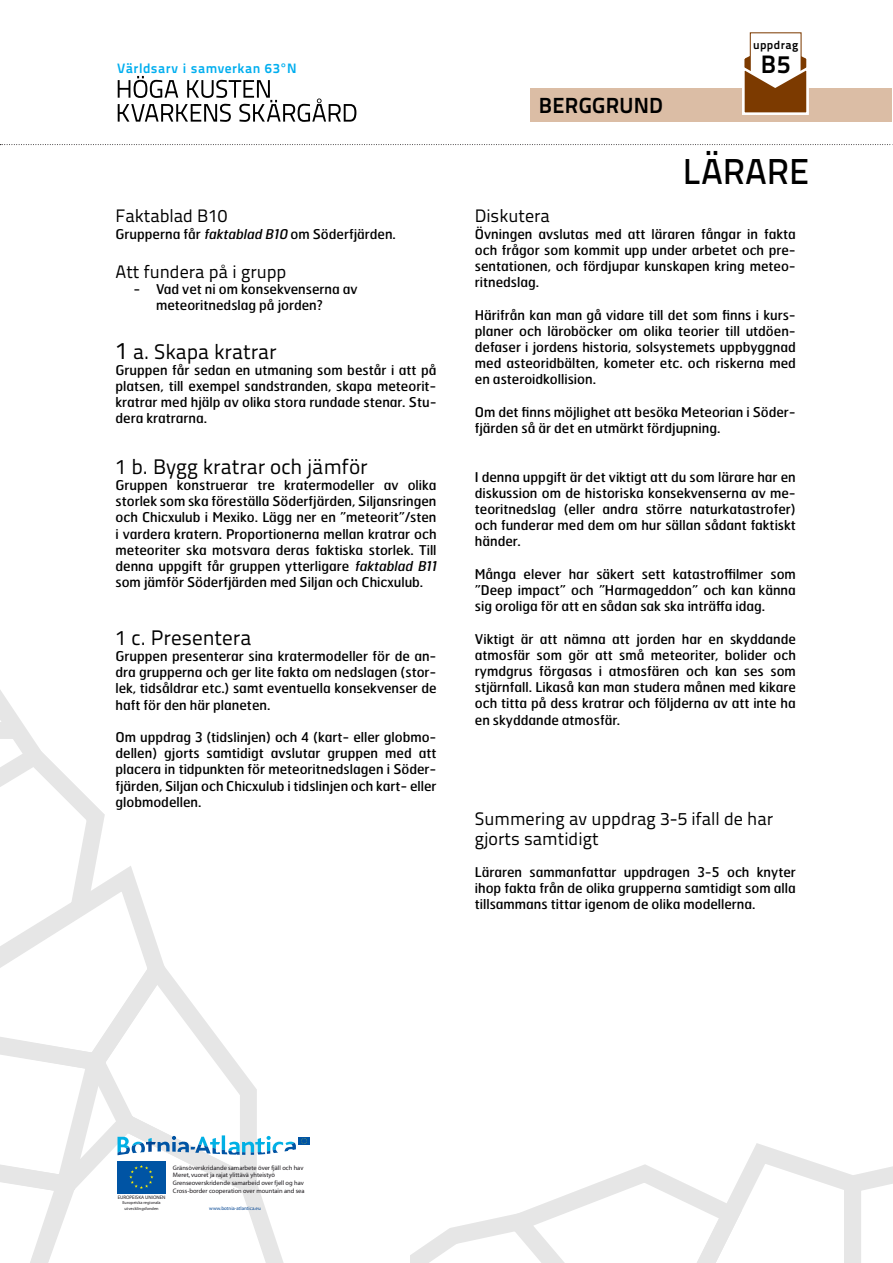
<style>
.page{position:relative;width:893px;height:1263px;background:#fff}
.page>*{position:absolute;margin:0;border:0;box-sizing:border-box;transform-origin:0 0}
.t1{font:36px "Titillium Text 14 L 600 wt";color:#000}
.t2{font:25.2px "Titillium Text 14 L 800 wt";color:#000}
.t3{font:21.9px "Titillium Text 14 L 800 wt";letter-spacing:.015em;color:#000}
.t4{font:21px "Titillium Text 14 L 400 wt";color:#000}
.t5{font:18px/19.5px "Titillium Text 14 L 400 wt";color:#000}
.t6{font:13.65px "Titillium Text 14 L 800 wt";letter-spacing:.04em;color:#00aeef}
.t7{font:13.5px/16.2px "Hermes";color:#000;text-align:justify}
.t8{font:11.7px "Titillium Text 14 L 800 wt";letter-spacing:.04em;color:#000}
.t9{font:6.45px/7.8px "Myriad";color:#1a171b}
.t10{font:4.95px "Myriad Pro";color:#004492}
.t11{font:4.95px "Myriad";color:#1a171b}
.t12{font:4.35px/5.1px "Myriad";letter-spacing:.01em;color:#1a171b;text-align:center}
.s1{font-style:italic}
.s2{font-size:24px}
</style>
<div class="page">
<svg style="left:410px;top:1143px;width:483px;height:120px"></svg>
<svg style="left:0;top:690px;width:310px;height:573px"></svg>
<svg style="left:0;top:144px;width:893px;height:1px"></svg>
<svg style="left:118px;top:76px;width:238px;height:46px"></svg>
<div style="left:530px;top:88px;width:361px;height:33px;background:#dbbda5"></div>
<svg style="left:742px;top:40px;width:67px;height:75px"></svg>
<p class="t6" style="left:117px;top:60px;width:181px">Världsarv i samverkan 63°N</p>
<h3 class="t5" style="left:116px;top:206px;width:113px">Faktablad B10</h3>
<p class="t7" style="left:116px;top:226px;width:282px">Grupperna får <span class="s1">faktablad B10</span> om Söderfjärden.</p>
<h3 class="t5" style="left:116px;top:262px;width:172px">Att fundera på i grupp</h3>
<p class="t7" style="left:156px;top:281px;width:203px;text-indent:-23px">- Vad vet ni om konsekvenserna av meteoritnedslag på jorden?</p>
<h3 class="t4" style="left:116px;top:339px;width:163px"><span class="s2">1</span> a. Skapa kratrar</h3>
<p class="t7" style="left:116px;top:362px;width:323px">Gruppen får sedan en utmaning som består i att på platsen, till exempel sandstranden, skapa meteorit&shy;kratrar med hjälp av olika stora rundade stenar. Stu&shy;dera kratrarna.</p>
<h3 class="t4" style="left:116px;top:454px;width:254px">1 b. Bygg kratrar och jämför</h3>
<p class="t7" style="left:116px;top:477px;width:325px;text-align:left">Gruppen konstruerar tre kratermodeller av olika storlek som ska föreställa Söderfjärden, Siljansringen och Chicxulub i Mexiko. Lägg ner en ”meteorit”/sten i vardera kratern. Proportionerna mellan kratrar och meteoriter ska motsvara deras faktiska storlek. Till denna uppgift får gruppen ytterligare <span class="s1">faktablad B11 </span>som jämför Söderfjärden med Siljan och Chicxulub.</p>
<h3 class="t4" style="left:116px;top:625px;width:137px">1 c. Presentera</h3>
<p class="t7" style="left:116px;top:648px;width:323px">Gruppen presenterar sina kratermodeller för de an&shy;dra grupperna och ger lite fakta om nedslagen (stor&shy;lek, tidsåldrar etc.) samt eventuella konsekvenser de haft för den här planeten.</p>
<p class="t7" style="left:116px;top:729px;width:323px">Om uppdrag 3 (tidslinjen) och 4 (kart- eller globmo&shy;dellen) gjorts samtidigt avslutar gruppen med att placera in tidpunkten för meteoritnedslagen i Söder&shy;fjärden, Siljan och Chicxulub i tidslinjen och kart- eller globmodellen.</p>
<h3 class="t3" style="left:539px;top:91px;width:126px">BERGGRUND</h3>
<p class="t8" style="left:753px;top:38px;width:47px">uppdrag</p>
<h2 class="t2" style="left:761px;top:48px;width:31px">B5</h2>
<h1 class="t1" style="left:683px;top:150px;width:128px">LÄRARE</h1>
<h3 class="t5" style="left:475px;top:206px;width:77px">Diskutera</h3>
<p class="t7" style="left:475px;top:226px;width:323px">Övningen avslutas med att läraren fångar in fakta och frågor som kommit upp under arbetet och pre&shy;sentationen, och fördjupar kunskapen kring meteo&shy;ritnedslag.</p>
<p class="t7" style="left:475px;top:307px;width:323px">Härifrån kan man gå vidare till det som finns i kurs&shy;planer och läroböcker om olika teorier till utdöen&shy;defaser i jordens historia, solsystemets uppbyggnad med asteoridbälten, kometer etc. och riskerna med en asteroidkollision.</p>
<p class="t7" style="left:475px;top:404px;width:323px">Om det finns möjlighet att besöka Meteorian i Söder&shy;fjärden så är det en utmärkt fördjupning.</p>
<p class="t7" style="left:475px;top:469px;width:323px">I denna uppgift är det viktigt att du som lärare har en diskussion om de historiska konsekvenserna av me&shy;teoritnedslag (eller andra större naturkatastrofer) och funderar med dem om hur sällan sådant faktiskt händer.</p>
<p class="t7" style="left:475px;top:566px;width:323px">Många elever har säkert sett katastroffilmer som ”Deep impact” och ”Harmageddon” och kan känna sig oroliga för att en sådan sak ska inträffa idag.</p>
<p class="t7" style="left:475px;top:631px;width:323px">Viktigt är att nämna att jorden har en skyddande atmosfär som gör att små meteoriter, bolider och rymdgrus förgasas i atmosfären och kan ses som stjärnfall. Likaså kan man studera månen med kikare och titta på dess kratrar och följderna av att inte ha en skyddande atmosfär.</p>
<h3 class="t5" style="left:475px;top:809px;width:300px">Summering av uppdrag 3-5 ifall de har gjorts samtidigt</h3>
<p class="t7" style="left:475px;top:864px;width:323px">Läraren sammanfattar uppdragen 3-5 och knyter ihop fakta från de olika grupperna samtidigt som alla tillsammans tittar igenom de olika modellerna.</p>
<p class="t11" style="left:118px;top:1195px;width:49px">EUROPEISKA UNIONEN</p>
<p class="t12" style="left:122px;top:1200px;width:40px">Europeiska regionala utvecklingsfonden</p>
<p class="t9" style="left:173px;top:1164px;width:133px">Gränsöverskridande samarbete över fjäll och hav Meret, vuoret ja rajat ylittävä yhteistyö Grenseoverskridende samarbeid over fjell og hav Cross-border cooperation over mountain and sea</p>
<p class="t10" style="left:209px;top:1205px;width:53px">www.botnia-atlantica.eu</p>
</div>
